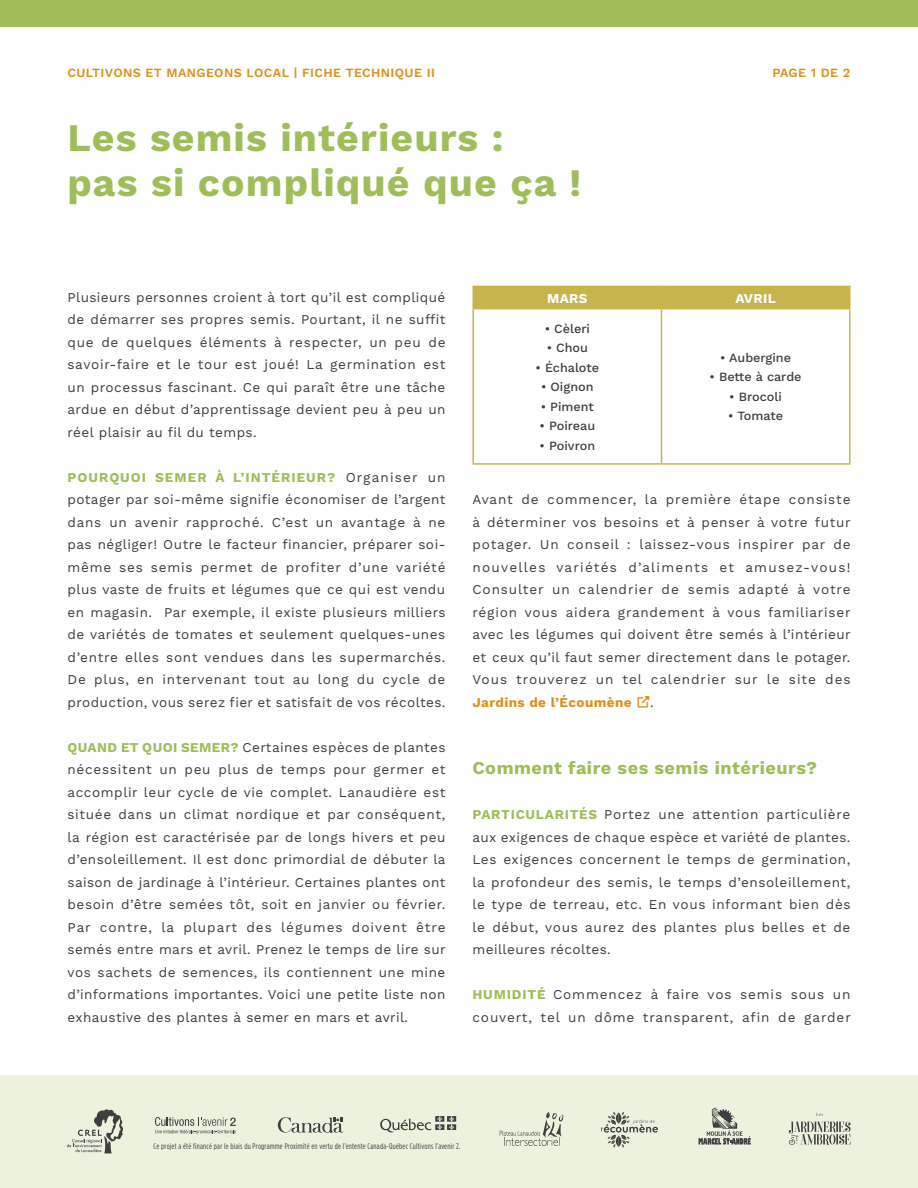
<style>
.page{position:relative;width:918px;height:1188px;background:#fff}
.page>*{position:absolute;margin:0;border:0;box-sizing:border-box;transform-origin:0 0}
.t1{font:700 39px "Work Sans";letter-spacing:.03em;color:#9fbd59}
.t2{font:700 18px "Work Sans";letter-spacing:.03em;color:#9fbd59}
.t3{font:13.5px/22.5px "Work Sans";letter-spacing:.03em;color:#3e3e3f;text-align:justify}
.t4{font:13.5px/22.5px "Work Sans";letter-spacing:.065em;color:#3e3e3f}
.t5{font:700 13.5px "Work Sans";letter-spacing:.03em;color:#fff}
.t6{font:500 12.6px "Work Sans";color:#3e3e3f}
.t7{font:600 12.6px "Work Sans";letter-spacing:.03em;color:#da911b}
.t8{font:condensed 8.25px "Gotham HTF";letter-spacing:.03em;color:#3e3e3f}
.s1{font-weight:700;color:#9fbd59}
.s2{font-weight:700;color:#da911b}
.s3{font-family:"Link Font 5";color:#da911b}
</style>
<div class="page">
<div style="left:0;top:0;width:918px;height:27px;background:#9fbd59"></div>
<div style="left:0;top:1076px;width:918px;height:112px;background:#ecf2de"></div>
<svg style="left:699px;top:1108px;width:52px;height:37px"></svg>
<svg style="left:601px;top:1112px;width:57px;height:35px"></svg>
<svg style="left:278px;top:1117px;width:65px;height:16px"></svg>
<svg style="left:380px;top:1116px;width:76px;height:17px"></svg>
<svg style="left:155px;top:1117px;width:81px;height:17px"></svg>
<svg style="left:500px;top:1112px;width:63px;height:34px"></svg>
<svg style="left:816px;top:1113px;width:7px;height:3px"></svg>
<svg style="left:789px;top:1122px;width:62px;height:23px"></svg>
<svg style="left:67px;top:1109px;width:56px;height:44px"></svg>
<hr style="left:472px;top:286px;width:190px;height:1px;background:#c8b44d">
<hr style="left:472px;top:287px;width:2px;height:21px;background:#c8b44d">
<div style="left:474px;top:286px;width:376px;height:22px;background:#c8b44d"></div>
<hr style="left:472px;top:308px;width:190px;height:1px;background:#c8b44d">
<hr style="left:472px;top:309px;width:2px;height:154px;background:#c8b44d">
<hr style="left:662px;top:308px;width:188px;height:1px;background:#c8b44d">
<hr style="left:661px;top:309px;width:1px;height:154px;background:#c8b44d">
<hr style="left:849px;top:309px;width:1px;height:154px;background:#c8b44d">
<hr style="left:472px;top:463px;width:190px;height:2px;background:#c8b44d">
<hr style="left:662px;top:463px;width:188px;height:2px;background:#c8b44d">
<p class="t7" style="left:68px;top:65px;width:369px">CULTIVONS ET MANGEONS LOCAL | FICHE TECHNIQUE II</p>
<p class="t7" style="left:772px;top:65px;width:80px">PAGE 1 DE 2</p>
<p class="t1" style="left:68px;top:115px;width:438px">Les semis intérieurs :</p>
<p class="t1" style="left:68px;top:160px;width:515px">pas si compliqué que ça !</p>
<p class="t3" style="left:68px;top:286px;width:380px">Plusieurs personnes croient à tort qu’il est compliqué de démarrer ses propres semis. Pourtant, il ne suffit que de quelques éléments à respecter, un peu de savoir-faire et le tour est joué! La germination est un processus fascinant. Ce qui paraît être une tâche ardue en début d’apprentissage devient peu à peu un réel plaisir au fil du temps.</p>
<p class="t3" style="left:68px;top:466px;width:380px"><span class="s1">POURQUOI SEMER À L’INTÉRIEUR?</span> Organiser un potager par soi-même signifie économiser de l’argent dans un avenir rapproché. C’est un avantage à ne pas négliger! Outre le facteur financier, préparer soi&shy;même ses semis permet de profiter d’une variété plus vaste de fruits et légumes que ce qui est vendu en magasin. Par exemple, il existe plusieurs milliers de variétés de tomates et seulement quelques-unes d’entre elles sont vendues dans les supermarchés.<br>De plus, en intervenant tout au long du cycle de production, vous serez fier et satisfait de vos récoltes.</p>
<p class="t3" style="left:68px;top:736px;width:380px"><span class="s1">QUAND ET QUOI SEMER?</span> Certaines espèces de plantes nécessitent un peu plus de temps pour germer et accomplir leur cycle de vie complet. Lanaudière est située dans un climat nordique et par conséquent, la région est caractérisée par de longs hivers et peu d’ensoleillement. Il est donc primordial de débuter la saison de jardinage à l’intérieur. Certaines plantes ont besoin d’être semées tôt, soit en janvier ou février.<br>Par contre, la plupart des légumes doivent être semés entre mars et avril. Prenez le temps de lire sur vos sachets de semences, ils contiennent une mine d’informations importantes. Voici une petite liste non exhaustive des plantes à semer en mars et avril.</p>
<p class="t5" style="left:547px;top:290px;width:42px">MARS</p>
<p class="t5" style="left:735px;top:290px;width:42px">AVRIL</p>
<p class="t6" style="left:545px;top:321px;width:47px">• Cèleri</p>
<p class="t6" style="left:547px;top:340px;width:43px">• Chou</p>
<p class="t6" style="left:536px;top:360px;width:65px">• Échalote</p>
<p class="t6" style="left:541px;top:379px;width:54px">• Oignon</p>
<p class="t6" style="left:541px;top:399px;width:55px">• Piment</p>
<p class="t6" style="left:540px;top:418px;width:57px">• Poireau</p>
<p class="t6" style="left:540px;top:438px;width:57px">• Poivron</p>
<p class="t6" style="left:720px;top:350px;width:72px">• Aubergine</p>
<p class="t6" style="left:710px;top:370px;width:93px">• Bette à carde</p>
<p class="t6" style="left:729px;top:389px;width:54px">• Brocoli</p>
<p class="t6" style="left:728px;top:409px;width:56px">• Tomate</p>
<p class="t3" style="left:472px;top:489px;width:380px">Avant de commencer, la première étape consiste à déterminer vos besoins et à penser à votre futur potager. Un conseil : laissez-vous inspirer par de nouvelles variétés d’aliments et amusez-vous!<br>Consulter un calendrier de semis adapté à votre région vous aidera grandement à vous familiariser avec les légumes qui doivent être semés à l’intérieur et ceux qu’il faut semer directement dans le potager.<br>Vous trouverez un tel calendrier sur le site des <span class="s2">Jardins de l’Écoumène</span> <span class="s3">•</span>.</p>
<p class="t2" style="left:472px;top:757px;width:346px">Comment faire ses semis intérieurs?</p>
<p class="t3" style="left:472px;top:804px;width:380px"><span class="s1">PARTICULARITÉS</span> Portez une attention particulière aux exigences de chaque espèce et variété de plantes.<br>Les exigences concernent le temps de germination, la profondeur des semis, le temps d’ensoleillement, le type de terreau, etc. En vous informant bien dès le début, vous aurez des plantes plus belles et de meilleures récoltes.</p>
<p class="t4" style="left:472px;top:984px;width:380px"><span class="s1">HUMIDITÉ</span> Commencez à faire vos semis sous un couvert, tel un dôme transparent, afin de garder</p>
<p class="t8" style="left:154px;top:1142px;width:309px">Ce projet a été financé par le biais du Programme Proximité en vertu de l’entente Canada-Québec Cultivons l’avenir 2.</p>
</div>
